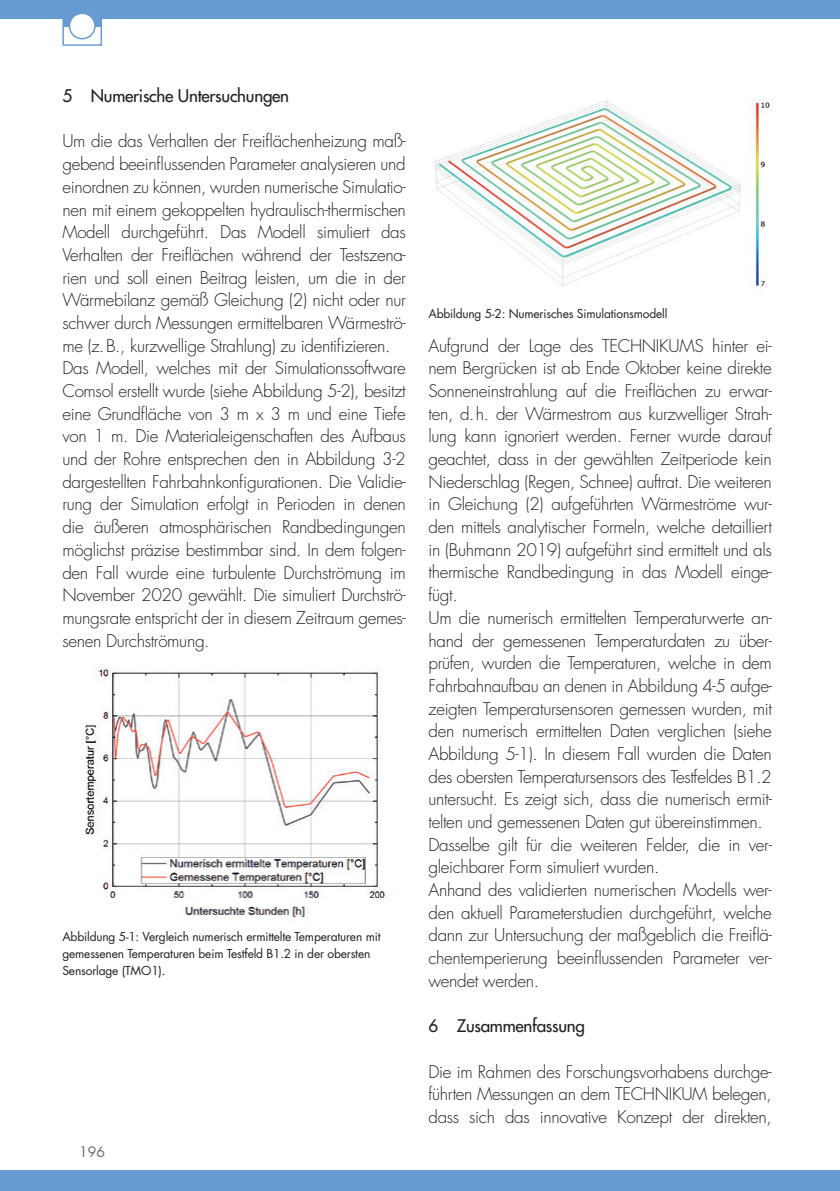
<style>
.page{position:relative;width:840px;height:1191px;background:#fff}
.page>*{position:absolute;margin:0;border:0;box-sizing:border-box;transform-origin:0 0}
.t1{font:300 17px/22.6px "Futura Std";letter-spacing:-.02em;color:#231f20}
.t2{font:500 17px "Futura Std";letter-spacing:-.015em;color:#231f20}
.t3{font:14px "Futura Std";color:#6c6d70}
.t4{font:12px/17px "Futura Std";letter-spacing:-.015em;color:#231f20}
</style>
<div class="page">
<div style="left:0;top:1171px;width:839px;height:20px;background:#679cd2"></div>
<div style="left:0;top:0;width:839px;height:19px;background:#679cd2"></div>
<svg style="left:62px;top:14px;width:40px;height:32px"></svg>
<img style="left:435px;top:99px;width:335px;height:190px">
<img style="left:85px;top:667px;width:304px;height:254px">
<p class="t2" style="left:62px;top:85px;width:228px">5 Numerische Untersuchungen</p>
<p class="t1" style="left:62px;top:130px;width:345px">Um die das Verhalten der Freiflächenheizung maß&shy;gebend beeinflussenden Parameter analysieren und einordnen zu können, wurden numerische Simulatio&shy;nen mit einem gekoppelten hydraulisch-thermischen Modell durchgeführt. Das Modell simuliert das Verhalten der Freiflächen während der Testszena&shy;rien und soll einen Beitrag leisten, um die in der Wärmebilanz gemäß Gleichung (2) nicht oder nur schwer durch Messungen ermittelbaren Wärmeströ&shy;me (z. B., kurzwellige Strahlung) zu identifizieren.<br>Das Modell, welches mit der Simulationssoftware Comsol erstellt wurde (siehe Abbildung 5-2), besitzt eine Grundfläche von 3 m x 3 m und eine Tiefe von 1 m. Die Materialeigenschaften des Aufbaus und der Rohre entsprechen den in Abbildung 3-2 dargestellten Fahrbahnkonfigurationen. Die Validie&shy;rung der Simulation erfolgt in Perioden in denen die äußeren atmosphärischen Randbedingungen möglichst präzise bestimmbar sind. In dem folgen&shy;den Fall wurde eine turbulente Durchströmung im November 2020 gewählt. Die simuliert Durchströ&shy;mungsrate entspricht der in diesem Zeitraum gemes&shy;senen Durchströmung.</p>
<p class="t4" style="left:62px;top:928px;width:319px">Abbildung 5-1: Vergleich numerisch ermittelte Temperaturen mit gemessenen Temperaturen beim Testfeld B1.2 in der obersten<br>Sensorlage (TMO1).</p>
<p class="t3" style="left:79px;top:1143px;width:27px">196</p>
<p class="t4" style="left:428px;top:305px;width:240px">Abbildung 5-2: Numerisches Simulationsmodell</p>
<p class="t1" style="left:428px;top:335px;width:345px">Aufgrund der Lage des TECHNIKUMS hinter ei&shy;nem Bergrücken ist ab Ende Oktober keine direkte Sonneneinstrahlung auf die Freiflächen zu erwar&shy;ten, d. h. der Wärmestrom aus kurzwelliger Strah&shy;lung kann ignoriert werden. Ferner wurde darauf geachtet, dass in der gewählten Zeitperiode kein Niederschlag (Regen, Schnee) auftrat. Die weiteren in Gleichung (2) aufgeführten Wärmeströme wur&shy;den mittels analytischer Formeln, welche detailliert in (Buhmann 2019) aufgeführt sind ermittelt und als thermische Randbedingung in das Modell einge&shy;fügt.<br>Um die numerisch ermittelten Temperaturwerte an&shy;hand der gemessenen Temperaturdaten zu über&shy;prüfen, wurden die Temperaturen, welche in dem Fahrbahnaufbau an denen in Abbildung 4-5 aufge&shy;zeigten Temperatursensoren gemessen wurden, mit den numerisch ermittelten Daten verglichen (siehe Abbildung 5-1). In diesem Fall wurden die Daten des obersten Temperatursensors des Testfeldes B1.2 untersucht. Es zeigt sich, dass die numerisch ermit&shy;telten und gemessenen Daten gut übereinstimmen.<br>Dasselbe gilt für die weiteren Felder, die in ver&shy;gleichbarer Form simuliert wurden.<br>Anhand des validierten numerischen Modells wer&shy;den aktuell Parameterstudien durchgeführt, welche dann zur Untersuchung der maßgeblich die Freiflä&shy;chentemperierung beeinflussenden Parameter ver&shy;wendet werden.</p>
<p class="t2" style="left:428px;top:1015px;width:158px">6 Zusammenfassung</p>
<p class="t1" style="left:428px;top:1060px;width:345px;text-align:justify">Die im Rahmen des Forschungsvorhabens durchge&shy;führten Messungen an dem TECHNIKUM belegen, dass sich das innovative Konzept der direkten,</p>
</div>
